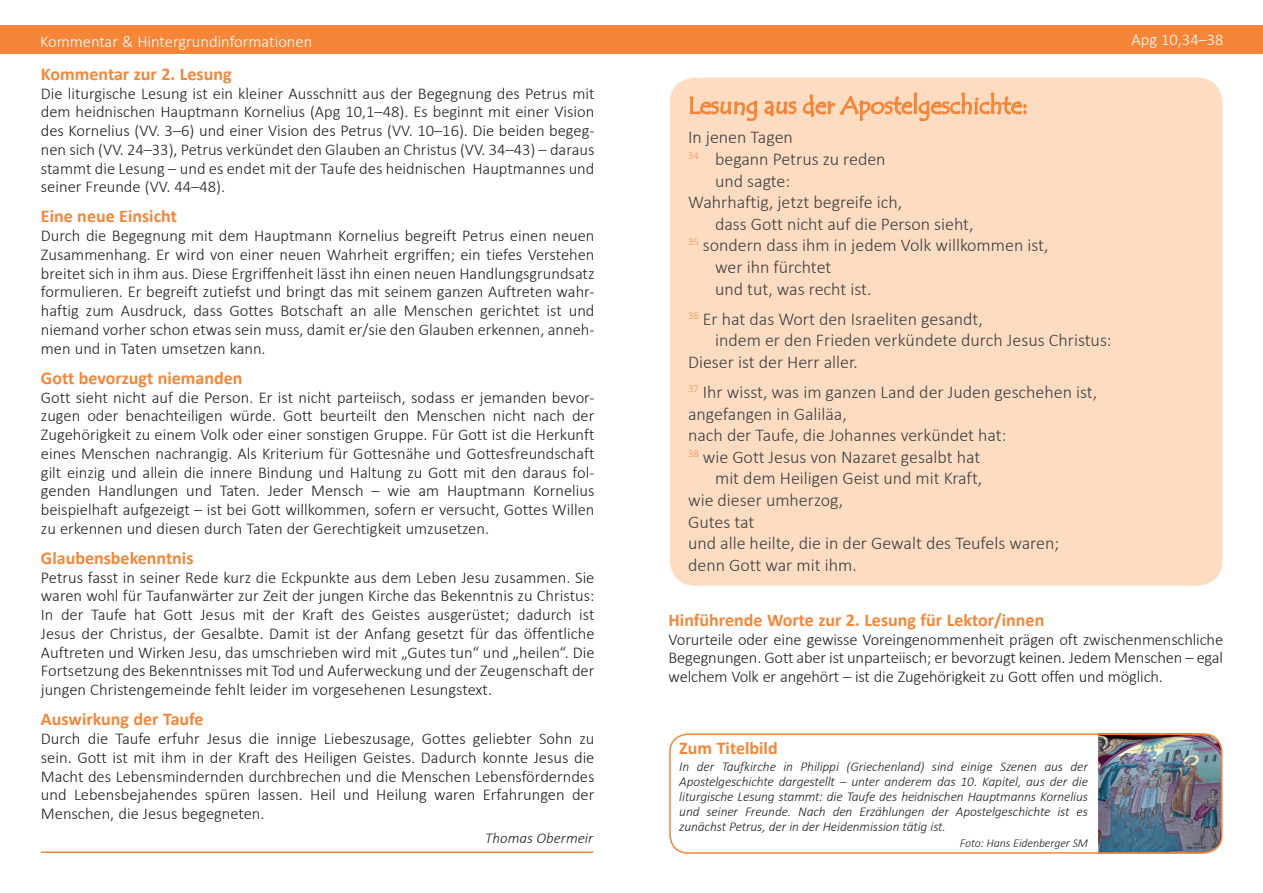
<style>
.page{position:relative;width:1263px;height:893px;background:#fff}
.page>*{position:absolute;margin:0;border:0;box-sizing:border-box;transform-origin:0 0}
.t1{font:300 18px "Calibri";color:#3e3e3f}
.t2{font:700 18px "Calibri";color:#f58637}
.t3{font:300 16.5px/18.8px "Calibri";color:#231f20;text-align:justify}
.t4{font:300 16.5px "Calibri";color:#fff}
.t5{font:italic 300 15px "Calibri";color:#231f20}
.t6{font:italic 300 13.5px/15px "Calibri";letter-spacing:-.01em;color:#231f20;text-align:justify}
.t7{font:italic 300 12px "Calibri";letter-spacing:-.01em;color:#231f20}
</style>
<div class="page">
<div style="left:0;top:25px;width:1263px;height:29px;background:#f58637"></div>
<hr style="left:41px;top:851px;width:552px;height:2px;background:#f58637">
<div style="left:670px;top:78px;width:552px;height:508px;background:#fddcc2;border-radius:26px"></div>
<svg style="left:689px;top:96px;width:69px;height:26px"></svg>
<svg style="left:764px;top:77px;width:263px;height:45px"></svg>
<img style="left:1098px;top:733px;width:124px;height:120px">
<div style="left:669px;top:733px;width:553px;height:121px;border:2px solid #f58637;border-radius:18px"></div>
<p class="t4" style="left:40px;top:32px;width:274px">Kommentar &amp; Hintergrundinformationen</p>
<p class="t4" style="left:1131px;top:29px;width:94px">Apg 10,34–38</p>
<p class="t2" style="left:41px;top:61px;width:192px">Kommentar zur 2. Lesung</p>
<p class="t3" style="left:41px;top:84px;width:555px">Die liturgische Lesung ist ein kleiner Ausschnitt aus der Begegnung des Petrus mit dem heidnischen Hauptmann Kornelius (Apg 10,1–48). Es beginnt mit einer Vision des Kornelius (VV. 3–6) und einer Vision des Petrus (VV. 10–16). Die beiden begeg&shy;nen sich (VV. 24–33), Petrus verkündet den Glauben an Christus (VV. 34–43) – daraus stammt die Lesung – und es endet mit der Taufe des heidnischen Hauptmannes und seiner Freunde (VV. 44–48).</p>
<p class="t2" style="left:41px;top:204px;width:138px">Eine neue Einsicht</p>
<p class="t3" style="left:41px;top:226px;width:555px">Durch die Begegnung mit dem Hauptmann Kornelius begreift Petrus einen neuen Zusammenhang. Er wird von einer neuen Wahrheit ergriffen; ein tiefes Verstehen breitet sich in ihm aus. Diese Ergriffenheit lässt ihn einen neuen Handlungsgrundsatz formulieren. Er begreift zutiefst und bringt das mit seinem ganzen Auftreten wahr&shy;haftig zum Ausdruck, dass Gottes Botschaft an alle Menschen gerichtet ist und niemand vorher schon etwas sein muss, damit er/sie den Glauben erkennen, anneh&shy;men und in Taten umsetzen kann.</p>
<p class="t2" style="left:41px;top:365px;width:203px">Gott bevorzugt niemanden</p>
<p class="t3" style="left:41px;top:388px;width:555px">Gott sieht nicht auf die Person. Er ist nicht parteiisch, sodass er jemanden bevor&shy;zugen oder benachteiligen würde. Gott beurteilt den Menschen nicht nach der Zugehörigkeit zu einem Volk oder einer sonstigen Gruppe. Für Gott ist die Herkunft eines Menschen nachrangig. Als Kriterium für Gottesnähe und Gottesfreundschaft gilt einzig und allein die innere Bindung und Haltung zu Gott mit den daraus fol&shy;genden Handlungen und Taten. Jeder Mensch – wie am Hauptmann Kornelius beispielhaft aufgezeigt – ist bei Gott willkommen, sofern er versucht, Gottes Willen zu erkennen und diesen durch Taten der Gerechtigkeit umzusetzen.</p>
<p class="t2" style="left:41px;top:545px;width:154px">Glaubensbekenntnis</p>
<p class="t3" style="left:41px;top:568px;width:555px">Petrus fasst in seiner Rede kurz die Eckpunkte aus dem Leben Jesu zusammen. Sie waren wohl für Taufanwärter zur Zeit der jungen Kirche das Bekenntnis zu Christus:<br>In der Taufe hat Gott Jesus mit der Kraft des Geistes ausgerüstet; dadurch ist Jesus der Christus, der Gesalbte. Damit ist der Anfang gesetzt für das öffentliche Auftreten und Wirken Jesu, das umschrieben wird mit „Gutes tun“ und „heilen“. Die Fortsetzung des Bekenntnisses mit Tod und Auferweckung und der Zeugenschaft der jungen Christengemeinde fehlt leider im vorgesehenen Lesungstext.</p>
<p class="t2" style="left:41px;top:707px;width:164px">Auswirkung der Taufe</p>
<p class="t3" style="left:41px;top:729px;width:555px">Durch die Taufe erfuhr Jesus die innige Liebeszusage, Gottes geliebter Sohn zu sein. Gott ist mit ihm in der Kraft des Heiligen Geistes. Dadurch konnte Jesus die Macht des Lebensmindernden durchbrechen und die Menschen Lebensförderndes und Lebensbejahendes spüren lassen. Heil und Heilung waren Erfahrungen der Menschen, die Jesus begegneten.</p>
<p class="t5" style="left:485px;top:828px;width:109px">Thomas Obermeir</p>
<p class="t1" style="left:688px;top:126px;width:106px">In jenen Tagen</p>
<p class="t1" style="left:688px;top:148px;width:199px"><sup>34</sup> begann Petrus zu reden</p>
<p class="t1" style="left:715px;top:169px;width:77px">und sagte:</p>
<p class="t1" style="left:688px;top:191px;width:215px">Wahrhaftig, jetzt begreife ich,</p>
<p class="t1" style="left:715px;top:213px;width:260px">dass Gott nicht auf die Person sieht,</p>
<p class="t1" style="left:688px;top:234px;width:362px"><sup>35</sup> sondern dass ihm in jedem Volk willkommen ist,</p>
<p class="t1" style="left:715px;top:256px;width:118px">wer ihn fürchtet</p>
<p class="t1" style="left:715px;top:277px;width:158px">und tut, was recht ist.</p>
<p class="t1" style="left:688px;top:308px;width:296px"><sup>36</sup> Er hat das Wort den Israeliten gesandt,</p>
<p class="t1" style="left:715px;top:329px;width:398px">indem er den Frieden verkündete durch Jesus Christus:</p>
<p class="t1" style="left:688px;top:351px;width:171px">Dieser ist der Herr aller.</p>
<p class="t1" style="left:688px;top:381px;width:411px"><sup>37</sup> Ihr wisst, was im ganzen Land der Juden geschehen ist,</p>
<p class="t1" style="left:688px;top:402px;width:160px">angefangen in Galiläa,</p>
<p class="t1" style="left:688px;top:424px;width:320px">nach der Taufe, die Johannes verkündet hat:</p>
<p class="t1" style="left:688px;top:446px;width:294px"><sup>38</sup> wie Gott Jesus von Nazaret gesalbt hat</p>
<p class="t1" style="left:715px;top:467px;width:269px">mit dem Heiligen Geist und mit Kraft,</p>
<p class="t1" style="left:688px;top:489px;width:156px">wie dieser umherzog,</p>
<p class="t1" style="left:688px;top:510px;width:68px">Gutes tat</p>
<p class="t1" style="left:688px;top:532px;width:372px">und alle heilte, die in der Gewalt des Teufels waren;</p>
<p class="t1" style="left:688px;top:554px;width:170px">denn Gott war mit ihm.</p>
<p class="t2" style="left:669px;top:607px;width:377px">Hinführende Worte zur 2. Lesung für Lektor/innen</p>
<p class="t3" style="left:669px;top:629px;width:556px">Vorurteile oder eine gewisse Voreingenommenheit prägen oft zwischenmenschliche Begegnungen. Gott aber ist unparteiisch; er bevorzugt keinen. Jedem Menschen – egal welchem Volk er angehört – ist die Zugehörigkeit zu Gott offen und möglich.</p>
<p class="t2" style="left:679px;top:735px;width:100px">Zum Titelbild</p>
<p class="t6" style="left:679px;top:759px;width:410px">In der Taufkirche in Philippi (Griechenland) sind einige Szenen aus der Apostelgeschichte dargestellt – unter anderem das 10. Kapitel, aus der die liturgische Lesung stammt: die Taufe des heidnischen Hauptmanns Kornelius und seiner Freunde. Nach den Erzählungen der Apostelgeschichte ist es zunächst Petrus, der in der Heidenmission tätig ist.</p>
<p class="t7" style="left:960px;top:836px;width:130px">Foto: Hans Eidenberger SM</p>
</div>
